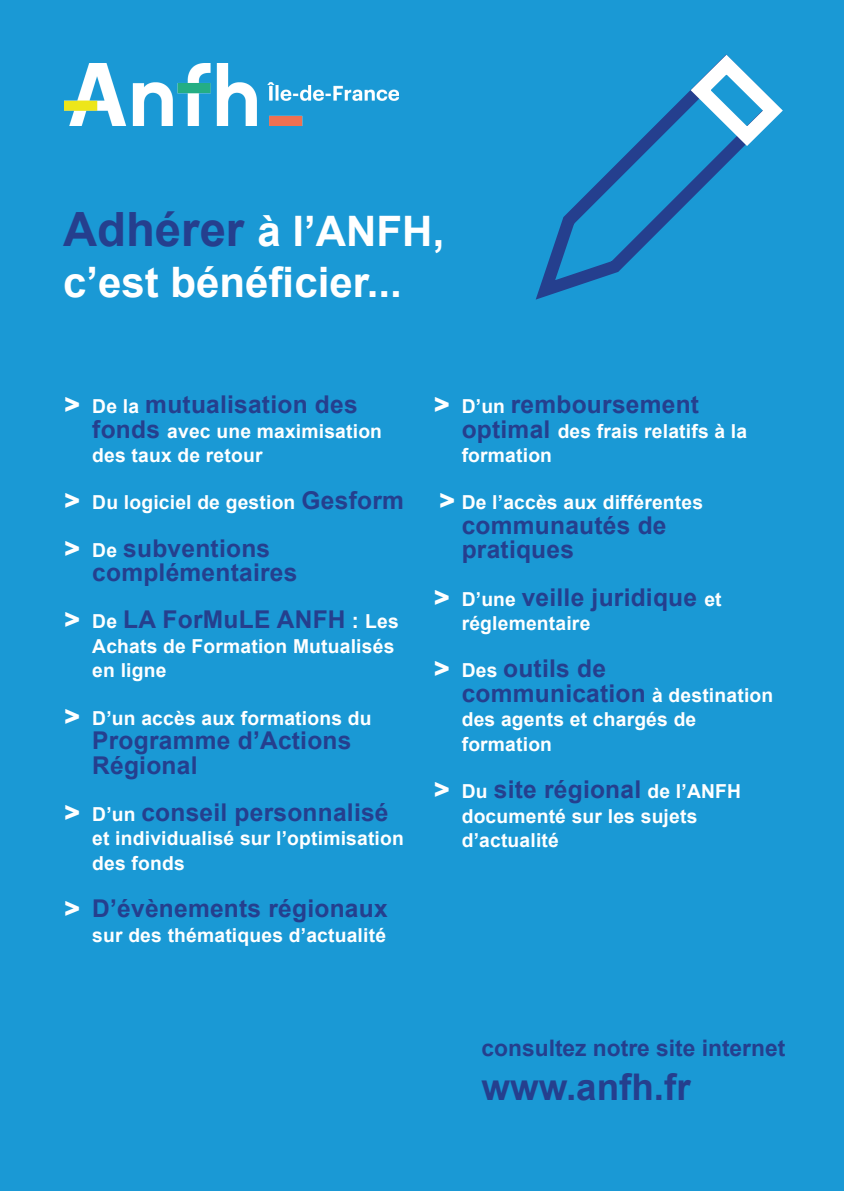
<style>
.page{position:relative;width:844px;height:1191px;background:#fff}
.page>*{position:absolute;margin:0;border:0;box-sizing:border-box;transform-origin:0 0}
.t1{font:700 42px/50.4px "Arial";color:#fff}
.t2{font:700 36.75px "Arial";color:#253f8e}
.t3{font:700 24.5px/24.5px "Arial";letter-spacing:.01em;color:#253f8e}
.t4{font:700 22.75px "Arial";color:#253f8e}
.t5{font:700 19.25px/24.5px "Arial";letter-spacing:.01em;color:#fff}
.s1{font-size:47.25px;color:#253f8e}
.s2{font-weight:900;color:#fff}
.s3{font-size:19.25px;color:#fff}
.s4{font-size:24.5px;color:#253f8e}
.s5{font-weight:900;font-size:24.5px}
.s6{font-size:21px;color:#fff}
</style>
<div class="page">
<div style="left:0;top:0;width:843px;height:1191px;background:#1a99d5"></div>
<svg style="left:535px;top:101px;width:199px;height:199px"></svg>
<svg style="left:680px;top:54px;width:103px;height:102px"></svg>
<img style="left:64px;top:63px;width:334px;height:63px">
<h1 class="t1" style="left:63px;top:207px;width:382px"><span class="s1">Adhérer</span> à l’ANFH, c’est bénéficier...</h1>
<p class="t3" style="left:64px;top:393px;width:295px"><span class="s2">&gt;</span> <span class="s3">De la</span> mutualisation des</p>
<p class="t5" style="left:92px;top:419px;width:291px"><span class="s4">fonds</span> avec une maximisation des taux de retour</p>
<p class="t5" style="left:64px;top:491px;width:341px"><span class="s5">&gt;</span> Du logiciel de gestion <span class="s4">Gesform</span></p>
<p class="t3" style="left:92px;top:536px;width:206px;text-indent:-28px"><span class="s2">&gt;</span> <span class="s3">De</span> subventions complémentaires</p>
<p class="t3" style="left:64px;top:608px;width:336px"><span class="s2">&gt;</span> <span class="s3">De</span> LA ForMuLE ANFH <span class="s6">:</span> <span class="s3">Les</span></p>
<p class="t5" style="left:92px;top:634px;width:303px">Achats de Formation Mutualisés en ligne</p>
<p class="t5" style="left:64px;top:706px;width:309px"><span class="s5">&gt;</span> D’un accès aux formations du</p>
<p class="t3" style="left:92px;top:729px;width:260px">Programme d’Actions<br>Régional</p>
<p class="t3" style="left:64px;top:800px;width:326px"><span class="s2">&gt;</span> <span class="s3">D’un</span> conseil personnalisé</p>
<p class="t5" style="left:92px;top:827px;width:313px">et individualisé sur l’optimisation des fonds</p>
<p class="t3" style="left:64px;top:897px;width:325px"><span class="s2">&gt;</span> D’évènements régionaux</p>
<p class="t5" style="left:92px;top:923px;width:295px">sur des thématiques d’actualité</p>
<p class="t3" style="left:433px;top:393px;width:267px"><span class="s2">&gt;</span> <span class="s3">D’un</span> remboursement</p>
<p class="t5" style="left:461px;top:419px;width:287px"><span class="s4">optimal</span> des frais relatifs à la formation</p>
<p class="t5" style="left:439px;top:491px;width:265px"><span class="s5">&gt;</span> De l’accès aux différentes</p>
<p class="t3" style="left:461px;top:513px;width:206px">communautés de pratiques</p>
<p class="t3" style="left:433px;top:585px;width:289px"><span class="s2">&gt;</span> <span class="s3">D’une</span> veille juridique <span class="s3">et</span></p>
<p class="t5" style="left:461px;top:611px;width:130px">réglementaire</p>
<p class="t3" style="left:461px;top:657px;width:313px;text-indent:-28px"><span class="s2">&gt;</span> <span class="s3">Des</span> outils de communication <span class="s3">à destination</span></p>
<p class="t5" style="left:461px;top:708px;width:236px">des agents et chargés de formation</p>
<p class="t3" style="left:433px;top:778px;width:309px"><span class="s2">&gt;</span> <span class="s3">Du</span> site régional <span class="s3">de l’ANFH</span></p>
<p class="t5" style="left:461px;top:804px;width:237px">documenté sur les sujets d’actualité</p>
<p class="t4" style="left:481px;top:1032px;width:305px">consultez notre site internet</p>
<h2 class="t2" style="left:481px;top:1062px;width:210px">www.anfh.fr</h2>
</div>
